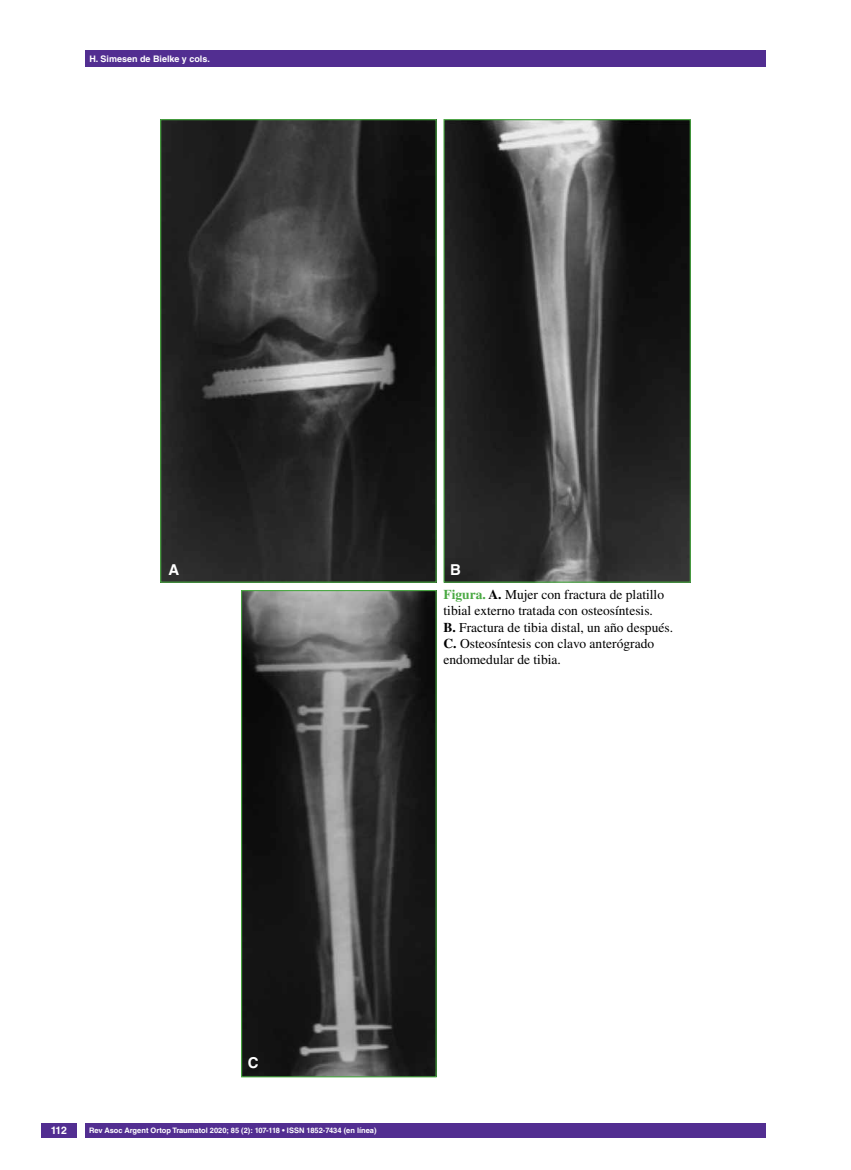
<style>
.page{position:relative;width:851px;height:1170px;background:#fff}
.page>*{position:absolute;margin:0;border:0;box-sizing:border-box;transform-origin:0 0}
.t1{font:700 15px "Helvetica LT Std";color:#fff}
.t2{font:13.5px/16.2px "Times LT Std";color:#000}
.t3{font:700 10.5px "Helvetica LT Std";color:#fff}
.t4{font:700 9px "Helvetica LT Std";color:#fff}
.t5{font:700 7.5px "Helvetica LT Std";color:#fff}
.s1{font-weight:700;color:#49a942}
.s2{font-weight:700}
</style>
<div class="page">
<div style="left:41px;top:1123px;width:36px;height:14px;background:#522e91"></div>
<div style="left:85px;top:50px;width:680px;height:17px;background:#522e91"></div>
<div style="left:85px;top:1123px;width:680px;height:14px;background:#522e91"></div>
<img style="left:162px;top:121px;width:272px;height:459px">
<div style="left:160px;top:119px;width:276px;height:463px;border:1px solid #49a942"></div>
<img style="left:445px;top:121px;width:243px;height:459px">
<div style="left:443px;top:119px;width:247px;height:463px;border:1px solid #49a942"></div>
<img style="left:243px;top:592px;width:191px;height:483px">
<div style="left:241px;top:590px;width:195px;height:487px;border:1px solid #49a942"></div>
<p class="t4" style="left:89px;top:53px;width:122px">H. Simesen de Bielke y cols.</p>
<p class="t1" style="left:168px;top:560px;width:12px">A</p>
<p class="t1" style="left:450px;top:560px;width:10px">B</p>
<p class="t2" style="left:443px;top:586px;width:231px"><span class="s1">Figura.</span> <span class="s2">A.</span> Mujer con fractura de platillo tibial externo tratada con osteosíntesis.<br><span class="s2">B.</span> Fractura de tibia distal, un año después.<br><span class="s2">C.</span> Osteosíntesis con clavo anterógrado endomedular de tibia.</p>
<p class="t1" style="left:248px;top:1053px;width:12px">C</p>
<p class="t3" style="left:51px;top:1124px;width:18px">112</p>
<p class="t5" style="left:89px;top:1125px;width:289px">Rev Asoc Argent Ortop Traumatol 2020; 85 (2): 107-118 • ISSN 1852-7434 (en línea)</p>
</div>
